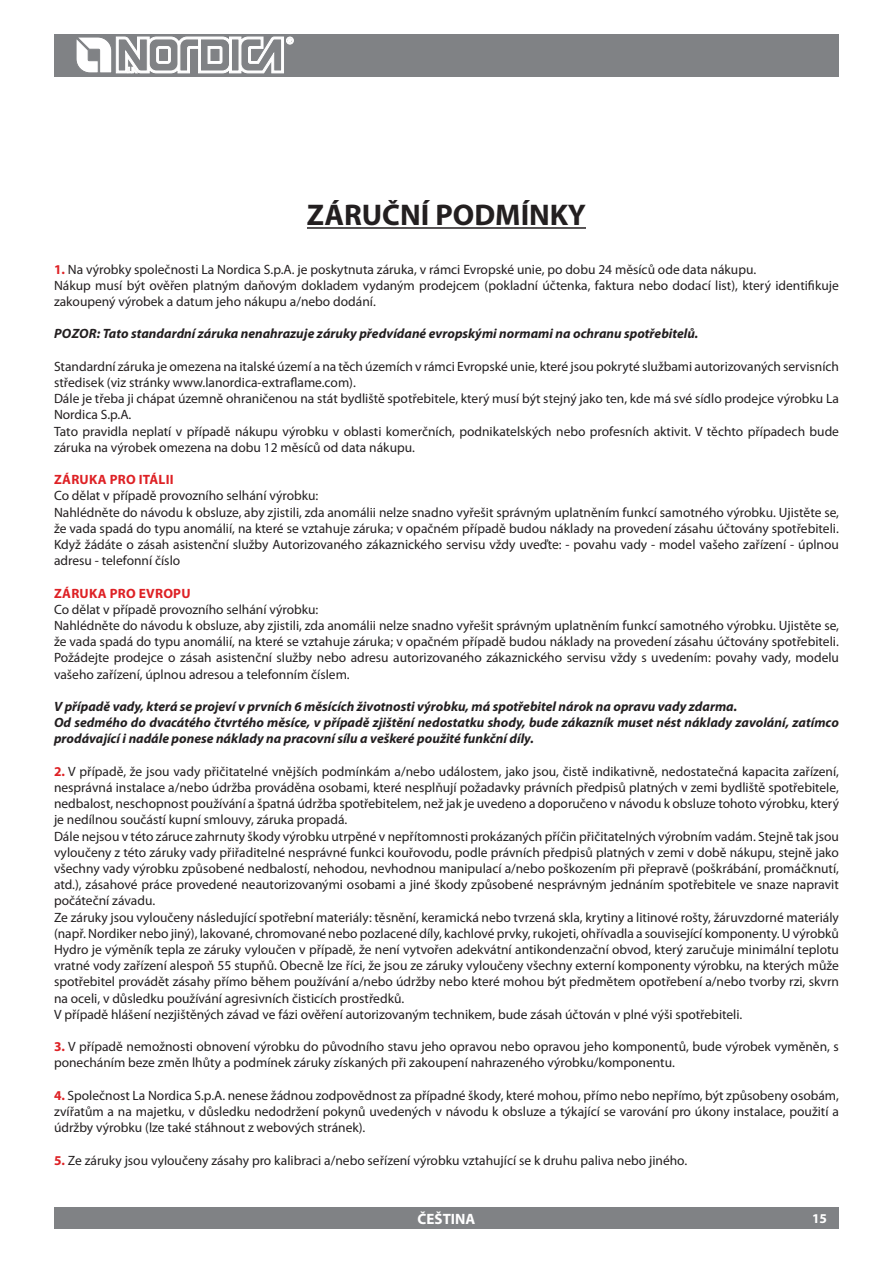
<style>
.page{position:relative;width:893px;height:1263px;background:#fff}
.page>*{position:absolute;margin:0;border:0;box-sizing:border-box;transform-origin:0 0}
.t1{font:700 30px "Myriad Pro";color:#231f20}
.t2{font:700 15px "Myriad Pro";color:#fff}
.t3{font:13.5px/16.2px "Myriad Pro";color:#231f20}
.t4{font:italic 700 13.5px/16.2px "Myriad Pro";color:#231f20}
.t5{font:700 13.5px "Myriad Pro";letter-spacing:.02em;color:#de2125}
.t6{font:700 13.5px "Myriad Pro";color:#fff}
.s1{font-weight:700;color:#de2125}
</style>
<div class="page">
<div style="left:54px;top:34px;width:785px;height:43px;background:#808285"></div>
<svg style="left:76px;top:37px;width:217px;height:36px"></svg>
<div style="left:54px;top:1208px;width:785px;height:21px;background:#808285"></div>
<hr style="left:307px;top:227px;width:279px;height:2px;background:#231f20">
<h1 class="t1" style="left:307px;top:198px;width:280px">ZÁRUČNÍ PODMÍNKY</h1>
<p class="t3" style="left:54px;top:261px;width:786px"><span class="s1">1.</span> Na výrobky společnosti La Nordica S.p.A. je poskytnuta záruka, v rámci Evropské unie, po dobu 24 měsíců ode data nákupu.<br>Nákup musí být ověřen platným daňovým dokladem vydaným prodejcem (pokladní účtenka, faktura nebo dodací list), který identifikuje zakoupený výrobek a datum jeho nákupu a/nebo dodání.</p>
<p class="t4" style="left:54px;top:327px;width:646px">Pozor: Tato standardní záruka nenahrazuje záruky předvídané evropskými normami na ochranu spotřebitelů.</p>
<p class="t3" style="left:54px;top:358px;width:786px">Standardní záruka je omezena na italské území a na těch územích v rámci Evropské unie, které jsou pokryté službami autorizovaných servisních středisek (viz stránky www.lanordica-extraflame.com).<br>Dále je třeba ji chápat územně ohraničenou na stát bydliště spotřebitele, který musí být stejný jako ten, kde má své sídlo prodejce výrobku La Nordica S.p.A.<br>Tato pravidla neplatí v případě nákupu výrobku v oblasti komerčních, podnikatelských nebo profesních aktivit. V těchto případech bude záruka na výrobek omezena na dobu 12 měsíců od data nákupu.</p>
<p class="t5" style="left:54px;top:472px;width:121px">ZÁRUKA PRO ITÁLII</p>
<p class="t3" style="left:54px;top:488px;width:787px">Co dělat v případě provozního selhání výrobku:<br>Nahlédněte do návodu k obsluze, aby zjistili, zda anomálii nelze snadno vyřešit správným uplatněním funkcí samotného výrobku. Ujistěte se, že vada spadá do typu anomálií, na které se vztahuje záruka; v opačném případě budou náklady na provedení zásahu účtovány spotřebiteli.<br>Když žádáte o zásah asistenční služby Autorizovaného zákaznického servisu vždy uveďte: - povahu vady - model vašeho zařízení - úplnou adresu - telefonní číslo</p>
<p class="t5" style="left:54px;top:586px;width:138px">ZÁRUKA PRO EVROPU</p>
<p class="t3" style="left:54px;top:601px;width:787px">Co dělat v případě provozního selhání výrobku:<br>Nahlédněte do návodu k obsluze, aby zjistili, zda anomálii nelze snadno vyřešit správným uplatněním funkcí samotného výrobku. Ujistěte se, že vada spadá do typu anomálií, na které se vztahuje záruka; v opačném případě budou náklady na provedení zásahu účtovány spotřebiteli.<br>Požádejte prodejce o zásah asistenční služby nebo adresu autorizovaného zákaznického servisu vždy s uvedením: povahy vady, modelu vašeho zařízení, úplnou adresou a telefonním číslem.</p>
<p class="t4" style="left:54px;top:699px;width:786px">V případě vady, která se projeví v prvních 6 měsících životnosti výrobku, má spotřebitel nárok na opravu vady zdarma.<br>od sedmého do dvacátého čtvrtého měsíce, v případě zjištění nedostatku shody, bude zákazník muset nést náklady zavolání, zatímco prodávající i nadále ponese náklady na pracovní sílu a veškeré použité funkční díly.</p>
<p class="t3" style="left:54px;top:763px;width:787px"><span class="s1">2.</span> V případě, že jsou vady přičitatelné vnějších podmínkám a/nebo událostem, jako jsou, čistě indikativně, nedostatečná kapacita zařízení, nesprávná instalace a/nebo údržba prováděna osobami, které nesplňují požadavky právních předpisů platných v zemi bydliště spotřebitele, nedbalost, neschopnost používání a špatná údržba spotřebitelem, než jak je uvedeno a doporučeno v návodu k obsluze tohoto výrobku, který je nedílnou součástí kupní smlouvy, záruka propadá.<br>Dále nejsou v této záruce zahrnuty škody výrobku utrpěné v nepřítomnosti prokázaných příčin přičitatelných výrobním vadám. Stejně tak jsou vyloučeny z této záruky vady přiřaditelné nesprávné funkci kouřovodu, podle právních předpisů platných v zemi v době nákupu, stejně jako všechny vady výrobku způsobené nedbalostí, nehodou, nevhodnou manipulací a/nebo poškozením při přepravě (poškrábání, promáčknutí, atd.), zásahové práce provedené neautorizovanými osobami a jiné škody způsobené nesprávným jednáním spotřebitele ve snaze napravit počáteční závadu.<br>Ze záruky jsou vyloučeny následující spotřební materiály: těsnění, keramická nebo tvrzená skla, krytiny a litinové rošty, žáruvzdorné materiály (např. Nordiker nebo jiný), lakované, chromované nebo pozlacené díly, kachlové prvky, rukojeti, ohřívadla a související komponenty. U výrobků Hydro je výměník tepla ze záruky vyloučen v případě, že není vytvořen adekvátní antikondenzační obvod, který zaručuje minimální teplotu vratné vody zařízení alespoň 55 stupňů. Obecně lze říci, že jsou ze záruky vyloučeny všechny externí komponenty výrobku, na kterých může spotřebitel provádět zásahy přímo během používání a/nebo údržby nebo které mohou být předmětem opotřebení a/nebo tvorby rzi, skvrn na oceli, v důsledku používání agresivních čisticích prostředků.<br>V případě hlášení nezjištěných závad ve fázi ověření autorizovaným technikem, bude zásah účtován v plné výši spotřebiteli.</p>
<p class="t3" style="left:54px;top:1039px;width:786px"><span class="s1">3.</span> V případě nemožnosti obnovení výrobku do původního stavu jeho opravou nebo opravou jeho komponentů, bude výrobek vyměněn, s ponecháním beze změn lhůty a podmínek záruky získaných při zakoupení nahrazeného výrobku/komponentu.</p>
<p class="t3" style="left:54px;top:1087px;width:786px;text-align:justify"><span class="s1">4.</span> Společnost La Nordica S.p.A. nenese žádnou zodpovědnost za případné škody, které mohou, přímo nebo nepřímo, být způsobeny osobám, zvířatům a na majetku, v důsledku nedodržení pokynů uvedených v návodu k obsluze a týkající se varování pro úkony instalace, použití a údržby výrobku (lze také stáhnout z webových stránek).</p>
<p class="t3" style="left:54px;top:1152px;width:635px"><span class="s1">5.</span> Ze záruky jsou vyloučeny zásahy pro kalibraci a/nebo seřízení výrobku vztahující se k druhu paliva nebo jiného.</p>
<p class="t2" style="left:418px;top:1211px;width:59px">ČEŠTINA</p>
<p class="t6" style="left:812px;top:1211px;width:16px">15</p>
</div>
